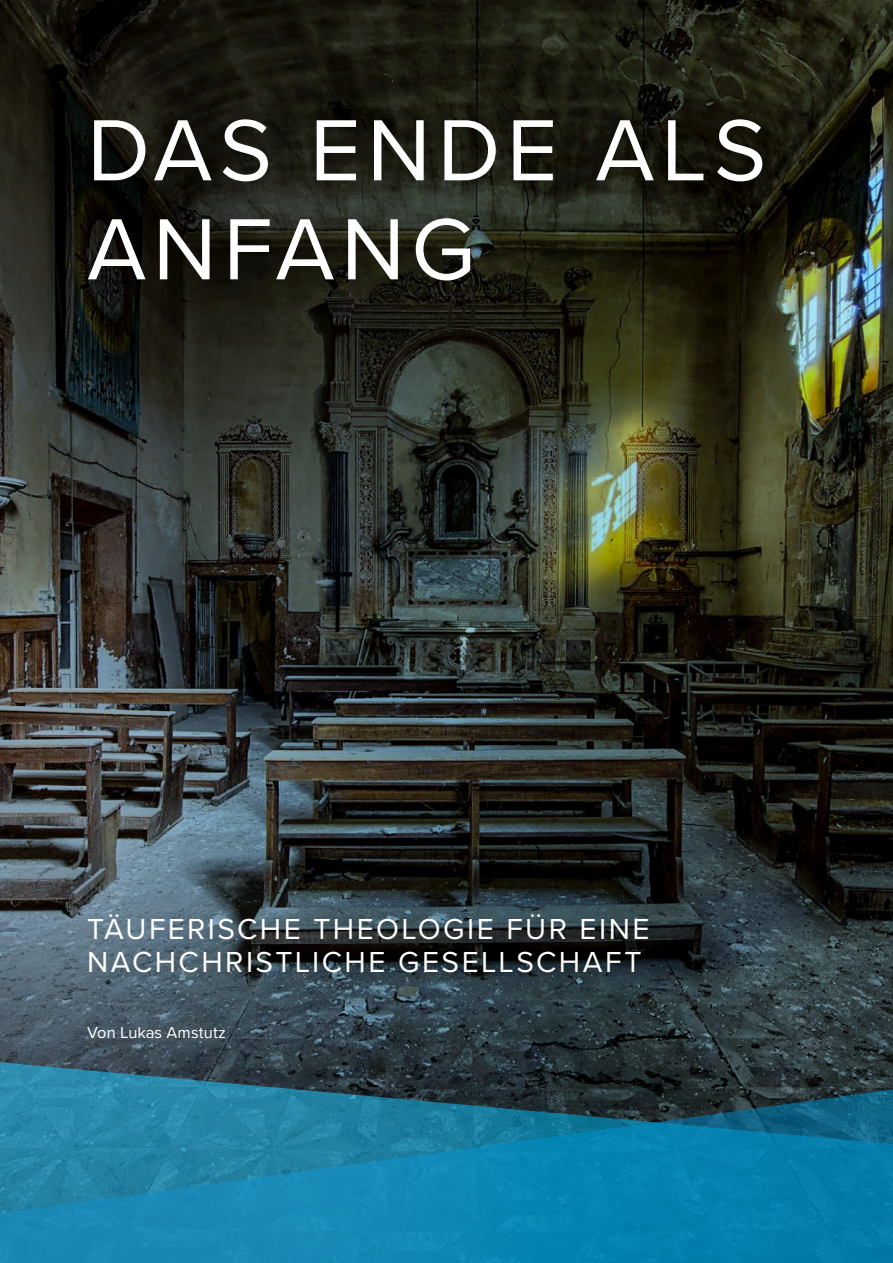
<style>
.page{position:relative;width:893px;height:1263px;background:#fff}
.page>*{position:absolute;margin:0;border:0;box-sizing:border-box;transform-origin:0 0}
.t1{font:90px/99px "Proxima Nova";letter-spacing:.07em;color:#fff}
.t2{font:30px/33px "Proxima Nova";letter-spacing:.08em;color:#fff}
.t3{font:16.5px "Proxima Nova";letter-spacing:.005em;color:#fff}
</style>
<div class="page">
<img style="left:0;top:0;width:893px;height:963px">
<svg style="left:0;top:963px;width:893px;height:98px;background:#36464f"></svg>
<svg style="left:0;top:1061px;width:893px;height:202px;background:#177497"></svg>
<h1 class="t1" style="left:87px;top:97px;width:681px">DAS ENDE ALS<br>ANFANG</h1>
<p class="t2" style="left:87px;top:912px;width:564px">TÄUFERISCHE THEOLOGIE FÜR EINE<br>NACHCHRISTLICHE GESELLSCHAFT</p>
<p class="t3" style="left:87px;top:1020px;width:140px">Von Lukas Amstutz</p>
</div>
